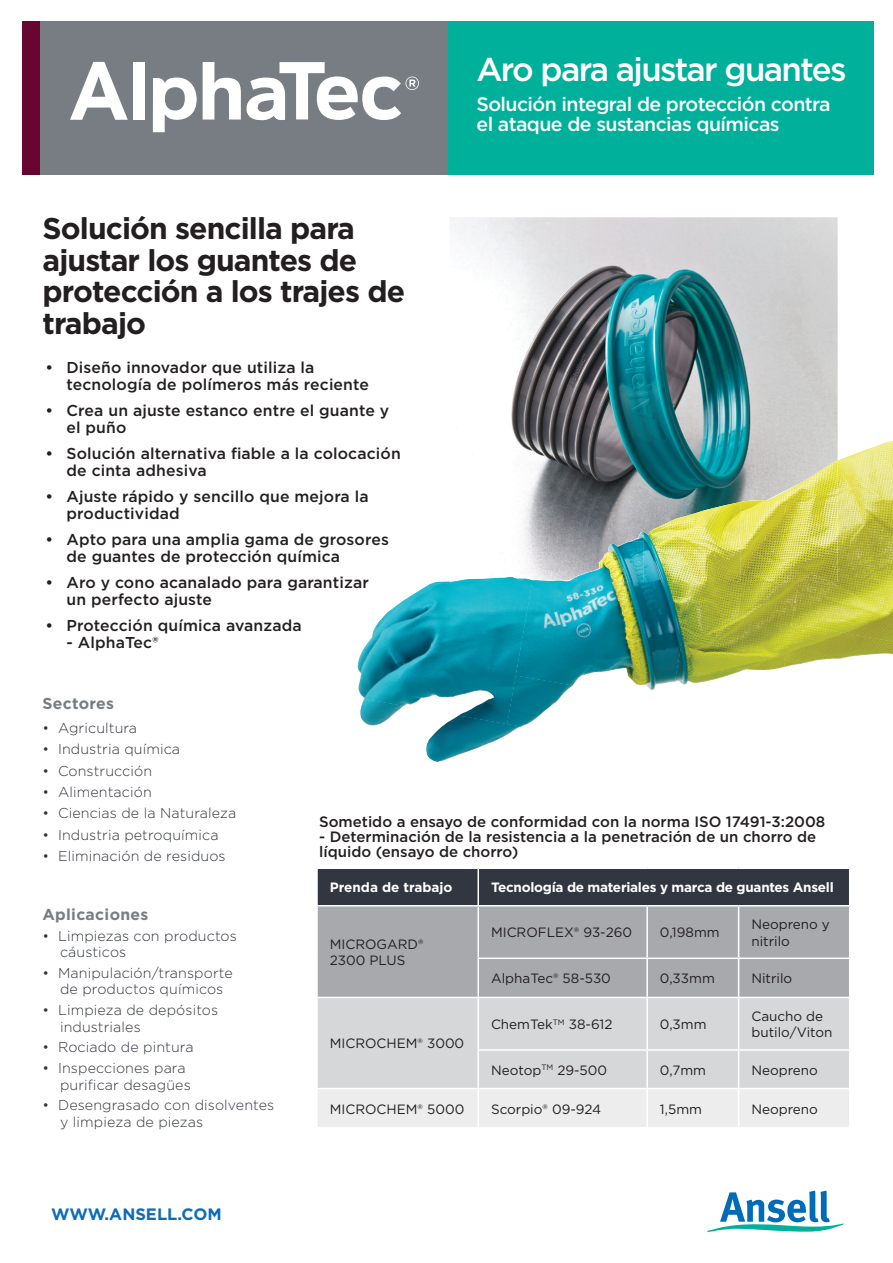
<style>
.page{position:relative;width:893px;height:1263px;background:#fff}
.page>*{position:absolute;margin:0;border:0;box-sizing:border-box;transform-origin:0 0}
.t1{font:500 33px "Gotham";letter-spacing:-.05em;color:#fff}
.t2{font:700 30px/31.5px "Gotham";letter-spacing:-.03em;color:#231f20}
.t3{font:500 19.5px/19.5px "Gotham";letter-spacing:-.03em;color:#fff}
.t4{font:700 16.5px "Gotham";color:#0f6cb6}
.t5{font:500 15.75px/17.2px "Gotham";letter-spacing:.01em;color:#231f20}
.t6{font:700 15.75px "Gotham";letter-spacing:.02em;color:#787d83}
.t7{font:500 15px/15px "Gotham";color:#231f20}
.t8{font:300 14.25px/16.5px "Gotham";letter-spacing:.01em;color:#323640}
.t9{font:13.5px/16.2px "Gotham";color:#231f20}
.t10{font:700 13.5px "Gotham";letter-spacing:-.02em;color:#fff}
.t11{font:700 13.5px "Gotham";color:#fff}
</style>
<div class="page">
<svg style="left:707px;top:1190px;width:136px;height:42px"></svg>
<div style="left:22px;top:21px;width:22px;height:153px;background:#690531"></div>
<div style="left:41px;top:21px;width:407px;height:153px;background:#787d83"></div>
<img style="left:450px;top:217px;width:388px;height:324px">
<div style="left:448px;top:21px;width:425px;height:153px;background:#00b09b"></div>
<img style="left:791px;top:441px;width:102px;height:182px">
<img style="left:532px;top:582px;width:143px;height:108px">
<img style="left:675px;top:582px;width:124px;height:103px">
<img style="left:358px;top:581px;width:174px;height:118px">
<img style="left:784px;top:623px;width:109px;height:44px">
<img style="left:507px;top:675px;width:66px;height:52px">
<img style="left:360px;top:699px;width:161px;height:63px">
<img style="left:449px;top:541px;width:194px;height:41px">
<img style="left:643px;top:501px;width:195px;height:81px">
<img style="left:629px;top:532px;width:15px;height:10px">
<img style="left:746px;top:460px;width:92px;height:41px">
<div style="left:318px;top:869px;width:531px;height:36px;background:#323640"></div>
<div style="left:318px;top:906px;width:531px;height:91px;background:#a8a9ad"></div>
<div style="left:318px;top:998px;width:531px;height:90px;background:#d6d7d9"></div>
<div style="left:318px;top:1089px;width:531px;height:38px;background:#ededee"></div>
<hr style="left:477px;top:869px;width:2px;height:36px;background:#fff">
<hr style="left:477px;top:906px;width:2px;height:51px;background:#fff">
<hr style="left:646px;top:906px;width:2px;height:51px;background:#fff">
<hr style="left:738px;top:906px;width:1px;height:51px;background:#fff">
<hr style="left:477px;top:957px;width:170px;height:2px;background:#fff">
<hr style="left:477px;top:959px;width:2px;height:38px;background:#fff">
<hr style="left:647px;top:957px;width:92px;height:2px;background:#fff">
<hr style="left:646px;top:959px;width:2px;height:38px;background:#fff">
<hr style="left:739px;top:957px;width:111px;height:2px;background:#fff">
<hr style="left:738px;top:959px;width:1px;height:38px;background:#fff">
<hr style="left:477px;top:998px;width:2px;height:51px;background:#fff">
<hr style="left:646px;top:998px;width:2px;height:51px;background:#fff">
<hr style="left:738px;top:998px;width:1px;height:51px;background:#fff">
<hr style="left:477px;top:1049px;width:170px;height:2px;background:#fff">
<hr style="left:477px;top:1051px;width:2px;height:37px;background:#fff">
<hr style="left:647px;top:1049px;width:92px;height:2px;background:#fff">
<hr style="left:646px;top:1051px;width:2px;height:37px;background:#fff">
<hr style="left:739px;top:1049px;width:111px;height:2px;background:#fff">
<hr style="left:738px;top:1051px;width:1px;height:37px;background:#fff">
<hr style="left:477px;top:1089px;width:2px;height:38px;background:#fff">
<hr style="left:646px;top:1089px;width:2px;height:38px;background:#fff">
<hr style="left:738px;top:1089px;width:1px;height:38px;background:#fff">
<svg style="left:70px;top:62px;width:58px;height:58px"></svg>
<div style="left:133px;top:62px;width:12px;height:58px;background:#fff"></div>
<svg style="left:153px;top:78px;width:44px;height:54px"></svg>
<svg style="left:203px;top:62px;width:216px;height:59px"></svg>
<h1 class="t1" style="left:476px;top:48px;width:372px">Aro para ajustar guantes</h1>
<h2 class="t2" style="left:43px;top:213px;width:364px">Solución sencilla para ajustar los guantes de protección a los trajes de trabajo</h2>
<p class="t5" style="left:66px;top:358px;width:304px;text-indent:-21px">• Diseño innovador que utiliza la tecnología de polímeros más reciente</p>
<p class="t5" style="left:66px;top:401px;width:324px;text-indent:-21px">• Crea un ajuste estanco entre el guante y el puño</p>
<p class="t5" style="left:66px;top:444px;width:336px;text-indent:-21px">• Solución alternativa fiable a la colocación de cinta adhesiva</p>
<p class="t5" style="left:66px;top:487px;width:304px;text-indent:-21px">• Ajuste rápido y sencillo que mejora la productividad</p>
<p class="t5" style="left:66px;top:530px;width:324px;text-indent:-21px">• Apto para una amplia gama de grosores de guantes de protección química</p>
<p class="t5" style="left:66px;top:573px;width:304px;text-indent:-21px">• Aro y cono acanalado para garantizar un perfecto ajuste</p>
<p class="t5" style="left:45px;top:616px;width:258px">• Protección química avanzada</p>
<p class="t5" style="left:66px;top:633px;width:93px">- AlphaTec®</p>
<p class="t3" style="left:476px;top:94px;width:356px">Solución integral de protección contra el ataque de sustancias químicas</p>
<p class="t6" style="left:43px;top:693px;width:73px">Sectores</p>
<p class="t8" style="left:42px;top:719px;width:96px">• Agricultura</p>
<p class="t8" style="left:42px;top:741px;width:139px">• Industria química</p>
<p class="t8" style="left:42px;top:762px;width:111px">• Construcción</p>
<p class="t8" style="left:42px;top:783px;width:111px">• Alimentación</p>
<p class="t8" style="left:42px;top:805px;width:195px">• Ciencias de la Naturaleza</p>
<p class="t8" style="left:42px;top:826px;width:178px">• Industria petroquímica</p>
<p class="t8" style="left:42px;top:847px;width:185px">• Eliminación de residuos</p>
<p class="t6" style="left:42px;top:904px;width:107px">Aplicaciones</p>
<p class="t8" style="left:60px;top:927px;width:178px;text-indent:-18px">• Limpiezas con productos cáusticos</p>
<p class="t8" style="left:42px;top:964px;width:192px;text-align:center">• Manipulación/transporte de productos químicos</p>
<p class="t8" style="left:60px;top:1001px;width:160px;text-indent:-18px">• Limpieza de depósitos industriales</p>
<p class="t8" style="left:42px;top:1039px;width:153px">• Rociado de pintura</p>
<p class="t8" style="left:60px;top:1059px;width:132px;text-indent:-18px">• Inspecciones para purificar desagües</p>
<p class="t8" style="left:60px;top:1097px;width:216px;text-indent:-18px">• Desengrasado con disolventes y limpieza de piezas</p>
<p class="t4" style="left:51px;top:1204px;width:172px">WWW.ANSELL.COM</p>
<p class="t7" style="left:319px;top:813px;width:508px">Sometido a ensayo de conformidad con la norma ISO 17491-3:2008</p>
<p class="t7" style="left:319px;top:828px;width:499px">- Determinación de la resistencia a la penetración de un chorro de líquido (ensayo de chorro)</p>
<p class="t11" style="left:330px;top:879px;width:124px">Prenda de trabajo</p>
<p class="t10" style="left:491px;top:879px;width:344px">Tecnología de materiales y marca de guantes Ansell</p>
<p class="t9" style="left:330px;top:936px;width:95px">MICROGARD®<br>2300 PLUS</p>
<p class="t9" style="left:330px;top:1035px;width:136px">MICROCHEM® 3000</p>
<p class="t9" style="left:491px;top:924px;width:143px">MICROFLEX® 93-260</p>
<p class="t9" style="left:660px;top:924px;width:61px">0,198mm</p>
<p class="t9" style="left:751px;top:916px;width:80px">Neopreno y nitrilo</p>
<p class="t9" style="left:491px;top:970px;width:121px">AlphaTec® 58-530</p>
<p class="t9" style="left:660px;top:970px;width:56px">0,33mm</p>
<p class="t9" style="left:751px;top:970px;width:42px">Nitrilo</p>
<p class="t9" style="left:491px;top:1016px;width:123px">ChemTek<sup>TM</sup> 38-612</p>
<p class="t9" style="left:660px;top:1016px;width:48px">0,3mm</p>
<p class="t9" style="left:751px;top:1008px;width:83px">Caucho de butilo/Viton</p>
<p class="t9" style="left:491px;top:1061px;width:118px">Neotop<sup>TM</sup> 29-500</p>
<p class="t9" style="left:660px;top:1061px;width:48px">0,7mm</p>
<p class="t9" style="left:751px;top:1061px;width:68px">Neopreno</p>
<p class="t9" style="left:330px;top:1100px;width:136px">MICROCHEM® 5000</p>
<p class="t9" style="left:491px;top:1100px;width:112px">Scorpio® 09-924</p>
<p class="t9" style="left:660px;top:1100px;width:44px">1,5mm</p>
<p class="t9" style="left:751px;top:1100px;width:68px">Neopreno</p>
</div>
